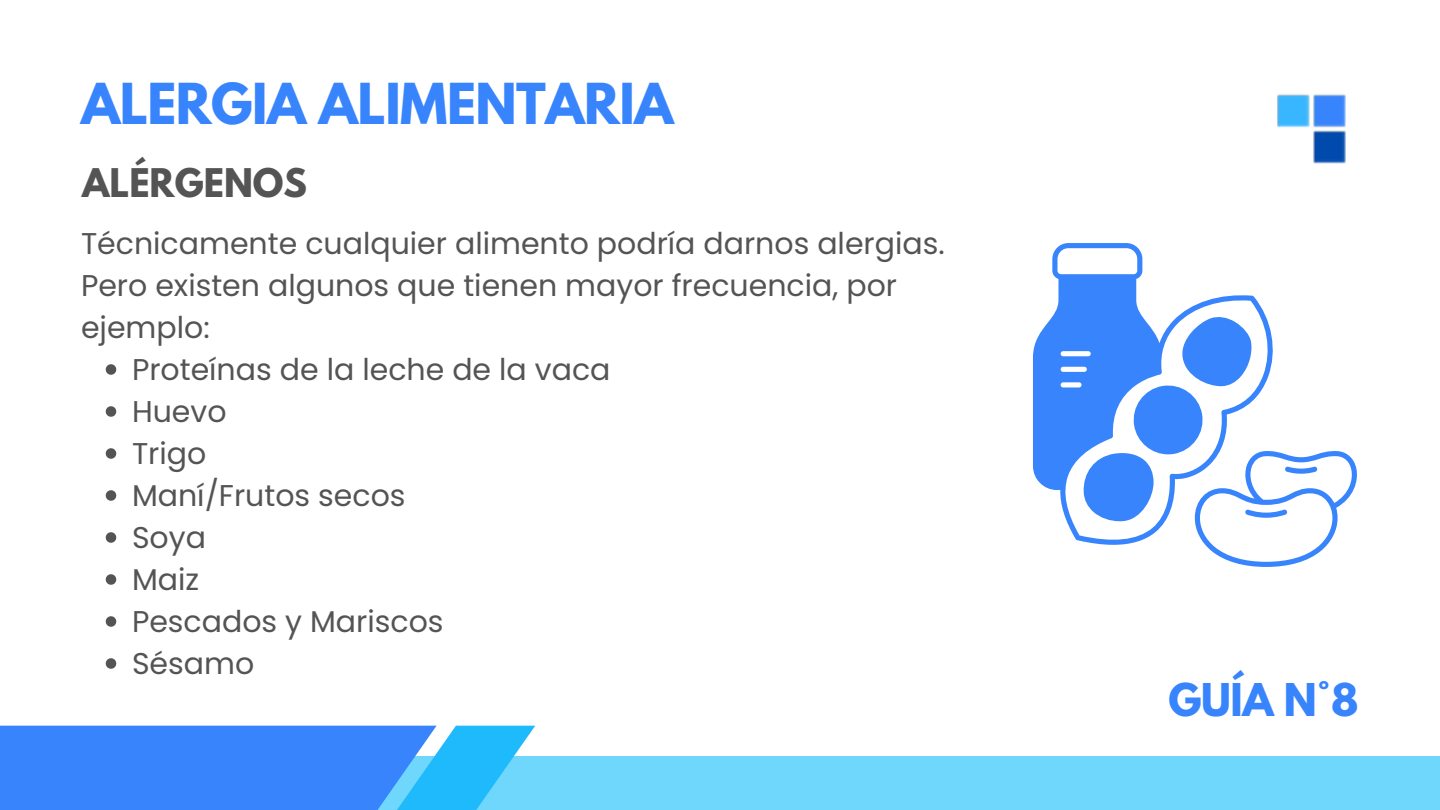
<style>
.page{position:relative;width:1440px;height:810px;background:#fff}
.page>*{position:absolute;margin:0;border:0;box-sizing:border-box;transform-origin:0 0}
.t1{font:700 50px "League Spartan";letter-spacing:-.01em;color:#3884fd}
.t2{font:700 40px "League Spartan";color:#3884fd}
.t3{font:700 35px "League Spartan";color:#545454}
.t4{font:30px/42px "Poppins";color:#545454}
</style>
<div class="page">
<svg style="left:106px;top:364px;width:10px;height:11px"></svg>
<svg style="left:106px;top:406px;width:10px;height:11px"></svg>
<svg style="left:106px;top:448px;width:10px;height:11px"></svg>
<svg style="left:106px;top:490px;width:10px;height:11px"></svg>
<svg style="left:106px;top:532px;width:10px;height:11px"></svg>
<svg style="left:106px;top:574px;width:10px;height:11px"></svg>
<svg style="left:106px;top:616px;width:10px;height:11px"></svg>
<svg style="left:106px;top:658px;width:10px;height:11px"></svg>
<div style="left:288px;top:757px;width:1152px;height:53px;background:#70d7fc"></div>
<svg style="left:0;top:726px;width:535px;height:84px;background:#3c94fc"></svg>
<svg style="left:1033px;top:243px;width:233px;height:299px"></svg>
<svg style="left:1083px;top:316px;width:274px;height:251px"></svg>
<img style="left:1182px;top:94px;width:164px;height:164px">
<p class="t1" style="left:81px;top:79px;width:594px">ALERGIA ALIMENTARIA</p>
<p class="t3" style="left:82px;top:166px;width:226px">ALÉRGENOS</p>
<p class="t4" style="left:81px;top:222px;width:865px">Técnicamente cualquier alimento podría darnos alergias.<br>Pero existen algunos que tienen mayor frecuencia, por ejemplo:</p>
<p class="t4" style="left:132px;top:348px;width:480px">Proteínas de la leche de la vaca</p>
<p class="t4" style="left:132px;top:390px;width:96px">Huevo</p>
<p class="t4" style="left:132px;top:432px;width:76px">Trigo</p>
<p class="t4" style="left:132px;top:474px;width:275px">Maní/Frutos secos</p>
<p class="t4" style="left:132px;top:516px;width:75px">Soya</p>
<p class="t4" style="left:132px;top:558px;width:69px">Maiz</p>
<p class="t4" style="left:132px;top:600px;width:313px">Pescados y Mariscos</p>
<p class="t4" style="left:132px;top:642px;width:124px">Sésamo</p>
<p class="t2" style="left:1168px;top:680px;width:192px">GUÍA N°8</p>
</div>
